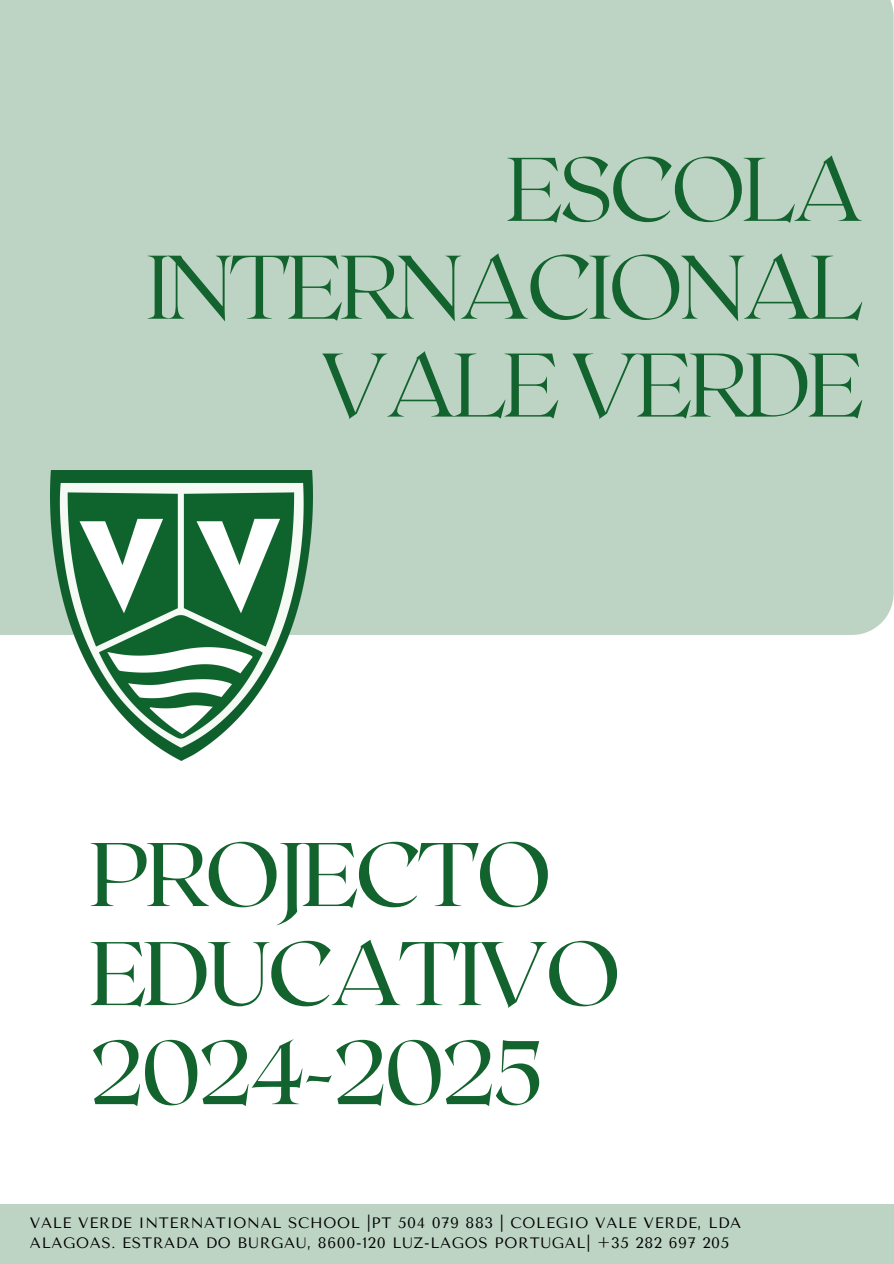
<style>
.page{position:relative;width:894px;height:1264px;background:#fff}
.page>*{position:absolute;margin:0;border:0;box-sizing:border-box;transform-origin:0 0}
.t1{font:100 90px/97.8px "Roxborough CF";letter-spacing:-.04em;color:#12632d;text-align:right}
.t2{font:90px/99px "Roxborough CF";letter-spacing:-.04em;color:#12632d}
.t3{font:15px "Tenor Sans";letter-spacing:.045em;color:#000}
</style>
<div class="page">
<div style="left:0;top:1204px;width:893px;height:59px;background:#bdd4c4"></div>
<div style="left:0;top:0;width:893px;height:635px;background:#bdd4c4"></div>
<img style="left:50px;top:470px;width:262px;height:291px">
<h1 class="t1" style="left:146px;top:136px;width:718px">ESCOLA<br>INTERNACIONAL<br>VALE VERDE</h1>
<p class="t2" style="left:89px;top:820px;width:533px">PROJECTO<br>EDUCATIVO<br>2024-2025</p>
<h1 class="t3" style="left:30px;top:1213px;width:712px">VALE VERDE INTERNATIONAL SCHOOL |PT 504 079 883 | COLEGIO VALE VERDE, LDA</h1>
<p class="t3" style="left:30px;top:1234px;width:700px">ALAGOAS. ESTRADA DO BURGAU, 8600-120 LUZ-LAGOS PORTUGAL| +35 282 697 205</p>
</div>
